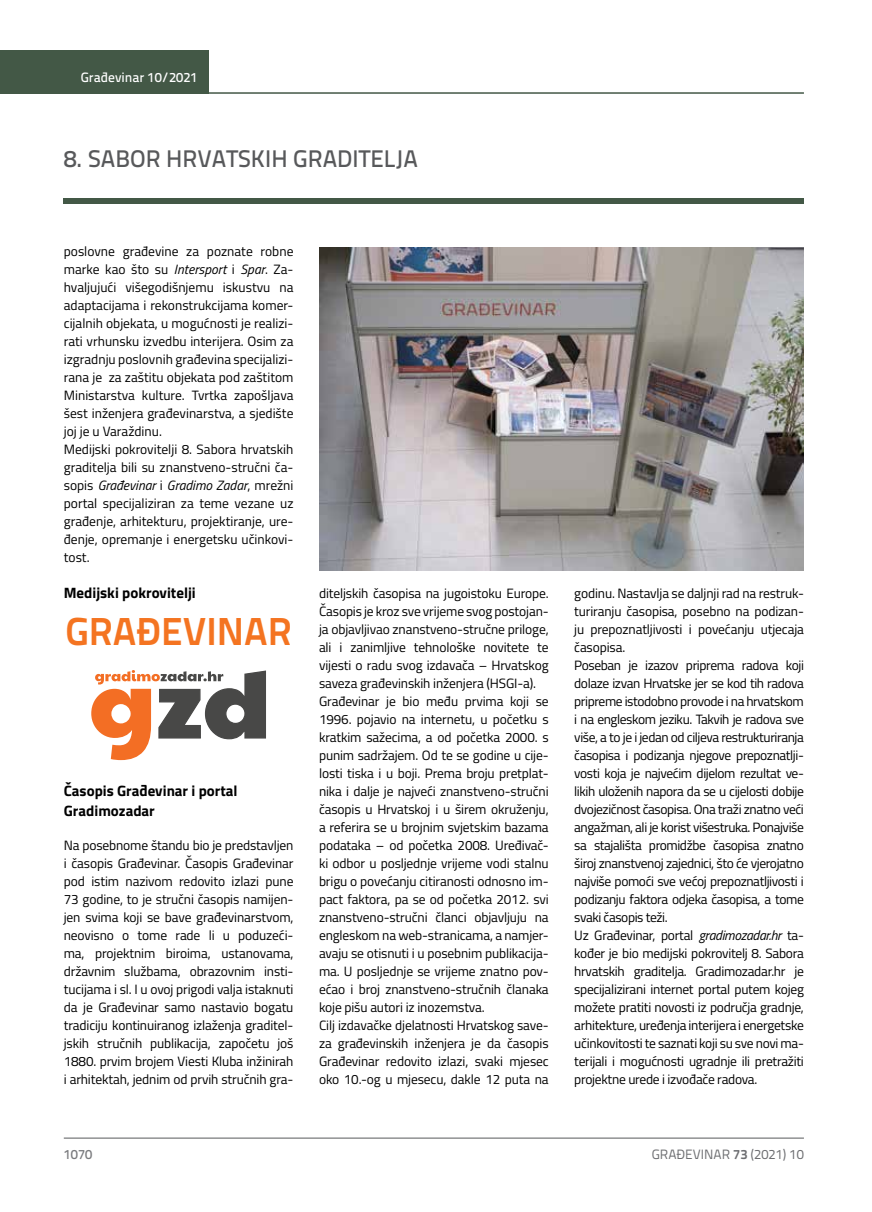
<style>
.page{position:relative;width:872px;height:1212px;background:#fff}
.page>*{position:absolute;margin:0;border:0;box-sizing:border-box;transform-origin:0 0}
.t1{font:39px "Titillium Text 25 L 800 wt";color:#f47421}
.t2{font:500 24px "Titillium Text 22 L";color:#58595b}
.t3{font:700 15px/19.5px "Titillium";color:#000}
.t4{font:13.5px/18px "Titillium";letter-spacing:-.01em;color:#000}
.t5{font:13.5px/18px "Titillium";letter-spacing:-.03em;color:#000}
.t6{font:13.5px "Titillium Text 22 L";color:#6d6e71}
.t7{font:500 13.5px "Titillium Text 22 L";color:#fff}
.t8{font:500 13.5px "Titillium Text 22 L";color:#797a7d}
.s1{font-style:italic}
.s2{font-weight:700}
</style>
<div class="page">
<div style="left:0;top:50px;width:208px;height:44px;background:#435846"></div>
<hr style="left:0;top:92px;width:804px;height:2px;background:#435846">
<hr style="left:64px;top:1138px;width:740px;height:1px;background:#58595b">
<div style="left:64px;top:198px;width:740px;height:5px;background:#435846"></div>
<img style="left:319px;top:247px;width:485px;height:323px">
<svg style="left:91px;top:670px;width:175px;height:90px"></svg>
<p class="t7" style="left:81px;top:67px;width:118px">Građevinar 10/2021</p>
<h2 class="t2" style="left:64px;top:140px;width:356px">8. SABOR HRVATSKIH GRADITELJA</h2>
<p class="t4" style="left:64px;top:241px;width:231px">poslovne građevine za poznate robne marke kao što su <span class="s1">Intersport</span> i <span class="s1">Spar</span>. Za&shy;hvaljujući višegodišnjemu iskustvu na adaptacijama i rekonstrukcijama komer&shy;cijalnih objekata, u mogućnosti je realizi&shy;rati vrhunsku izvedbu interijera. Osim za izgradnju poslovnih građevina specijalizi&shy;rana je za zaštitu objekata pod zaštitom Ministarstva kulture. Tvrtka zapošljava šest inženjera građevinarstva, a sjedište joj je u Varaždinu.<br>Medijski pokrovitelji 8. Sabora hrvatskih graditelja bili su znanstveno-stručni ča&shy;sopis <span class="s1">Građevinar</span> i <span class="s1">Gradimo Zadar</span>, mrežni portal specijaliziran za teme vezane uz građenje, arhitekturu, projektiranje, ure&shy;đenje, opremanje i energetsku učinkovi&shy;tost.</p>
<p class="t3" style="left:64px;top:582px;width:133px">Medijski pokrovitelji</p>
<h1 class="t1" style="left:65px;top:601px;width:228px">GRAĐEVINAR</h1>
<p class="t3" style="left:64px;top:780px;width:175px">Časopis Građevinar i portal<br>Gradimozadar</p>
<p class="t4" style="left:64px;top:836px;width:231px;text-align:justify">Na posebnome štandu bio je predstavljen i časopis Građevinar. Časopis Građevinar pod istim nazivom redovito izlazi pune 73 godine, to je stručni časopis namijen&shy;jen svima koji se bave građevinarstvom, neovisno o tome rade li u poduzeći&shy;ma, projektnim biroima, ustanovama, državnim službama, obrazovnim insti&shy;tucijama i sl. I u ovoj prigodi valja istaknuti da je Građevinar samo nastavio bogatu tradiciju kontinuiranog izlaženja graditel&shy;jskih stručnih publikacija, započetu još 1880. prvim brojem Viesti Kluba inžinirah i arhitektah, jednim od prvih stručnih gra-</p>
<p class="t4" style="left:319px;top:583px;width:231px">diteljskih časopisa na jugoistoku Europe.<br>Časopis je kroz sve vrijeme svog postojan&shy;ja objavljivao znanstveno-stručne priloge, ali i zanimljive tehnološke novitete te vijesti o radu svog izdavača – Hrvatskog saveza građevinskih inženjera (HSGI-a).<br>Građevinar je bio među prvima koji se 1996. pojavio na internetu, u početku s kratkim sažecima, a od početka 2000. s punim sadržajem. Od te se godine u cije&shy;losti tiska i u boji. Prema broju pretplat&shy;nika i dalje je najveći znanstveno-stručni časopis u Hrvatskoj i u širem okruženju, a referira se u brojnim svjetskim bazama podataka – od početka 2008. Uređivač&shy;ki odbor u posljednje vrijeme vodi stalnu brigu o povećanju citiranosti odnosno im&shy;pact faktora, pa se od početka 2012. svi znanstveno-stručni članci objavljuju na engleskom na web-stranicama, a namjer&shy;avaju se otisnuti i u posebnim publikacija&shy;ma. U posljednje se vrijeme znatno pov&shy;ećao i broj znanstveno-stručnih članaka koje pišu autori iz inozemstva.<br>Cilj izdavačke djelatnosti Hrvatskog save&shy;za građevinskih inženjera je da časopis Građevinar redovito izlazi, svaki mjesec oko 10.-og u mjesecu, dakle 12 puta na</p>
<p class="t5" style="left:574px;top:583px;width:231px">godinu. Nastavlja se daljnji rad na restruk&shy;turiranju časopisa, posebno na podizan&shy;ju prepoznatljivosti i povećanju utjecaja časopisa.<br>Poseban je izazov priprema radova koji dolaze izvan Hrvatske jer se kod tih radova pripreme istodobno provode i na hrvatskom i na engleskom jeziku. Takvih je radova sve više, a to je i jedan od ciljeva restrukturiranja časopisa i podizanja njegove prepoznatlji&shy;vosti koja je najvećim dijelom rezultat ve&shy;likih uloženih napora da se u cijelosti dobije dvojezičnost časopisa. Ona traži znatno veći angažman, ali je korist višestruka. Ponajviše sa stajališta promidžbe časopisa znatno široj znanstvenoj zajednici, što će vjerojatno najviše pomoći sve većoj prepoznatljivosti i podizanju faktora odjeka časopisa, a tome svaki časopis teži.<br>Uz Građevinar, portal <span class="s1">gradimozadar.hr</span> ta&shy;kođer je bio medijski pokrovitelj 8. Sabora hrvatskih graditelja. Gradimozadar.hr je specijalizirani internet portal putem kojeg možete pratiti novosti iz područja gradnje, arhitekture, uređenja interijera i energetske učinkovitosti te saznati koji su sve novi ma&shy;terijali i mogućnosti ugradnje ili pretražiti projektne urede i izvođače radova.</p>
<p class="t8" style="left:64px;top:1144px;width:30px">1070</p>
<p class="t6" style="left:652px;top:1144px;width:154px">GRAĐEVINAR <span class="s2">73</span> (2021) 10</p>
</div>
